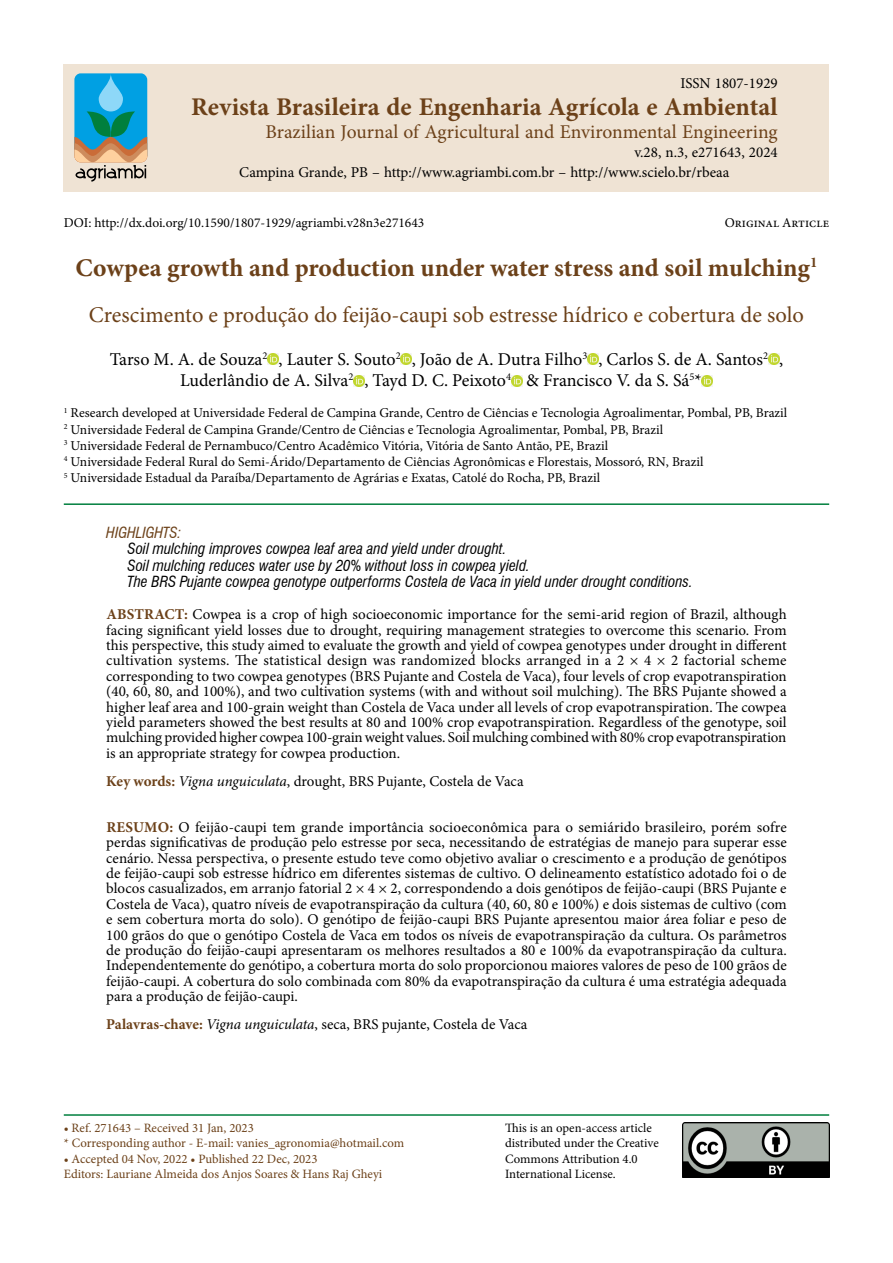
<style>
.page{position:relative;width:893px;height:1263px;background:#fff}
.page>*{position:absolute;margin:0;border:0;box-sizing:border-box;transform-origin:0 0}
.t1{font:700 25.5px "Minion Pro";color:#6c4119}
.t2{font:22.5px "Minion Pro";color:#6c4119}
.t3{font:19.5px "Minion Pro";color:#6c4119}
.t4{font:18px/21.6px "Minion Pro";color:#000}
.t5{font:15px/15.3px "Minion Pro";letter-spacing:-.005em;color:#000;text-align:justify}
.t6{font:italic condensed 15px/16.5px "Swiss 721 BT";color:#000}
.t7{font:italic condensed 15px "Swiss 721 BT";color:#6c4119}
.t8{font:13.5px/16.2px "Minion Pro";color:#000}
.t9{font:12.75px/15.3px "Minion Pro";color:#6c4119}
.t10{font:12.75px/15.3px "Minion Pro";letter-spacing:-.005em;color:#000}
.s1{font-weight:700;color:#6c4119}
.s2{font-style:italic}
</style>
<div class="page">
<div style="left:64px;top:64px;width:765px;height:127px;background:#efe3d4"></div>
<img style="left:682px;top:1123px;width:147px;height:55px">
<svg style="left:74px;top:73px;width:73px;height:109px;background:#53a2b4"></svg>
<hr style="left:64px;top:1114px;width:765px;height:2px;background:#007f3e">
<svg style="left:268px;top:354px;width:10px;height:11px"></svg>
<svg style="left:401px;top:354px;width:11px;height:11px"></svg>
<svg style="left:587px;top:354px;width:11px;height:11px"></svg>
<svg style="left:768px;top:354px;width:11px;height:11px"></svg>
<svg style="left:353px;top:375px;width:11px;height:11px"></svg>
<svg style="left:511px;top:375px;width:11px;height:11px"></svg>
<svg style="left:702px;top:375px;width:11px;height:11px"></svg>
<hr style="left:64px;top:503px;width:765px;height:2px;background:#007f3e">
<p class="t5" style="left:680px;top:76px;width:99px">ISSN 1807-1929</p>
<h1 class="t1" style="left:191px;top:89px;width:588px">Revista Brasileira de Engenharia Agrícola e Ambiental</h1>
<h3 class="t3" style="left:265px;top:119px;width:514px">Brazilian Journal of Agricultural and Environmental Engineering</h3>
<p class="t5" style="left:634px;top:145px;width:145px">v.28, n.3, e271643, 2024</p>
<p class="t5" style="left:239px;top:164px;width:492px">Campina Grande, PB – http://www.agriambi.com.br – http://www.scielo.br/rbeaa</p>
<p class="t8" style="left:64px;top:215px;width:362px">DOI: http://dx.doi.org/10.1590/1807-1929/agriambi.v28n3e271643</p>
<p class="t8" style="left:725px;top:215px;width:106px">Original Article</p>
<h1 class="t1" style="left:76px;top:250px;width:743px">Cowpea growth and production under water stress and soil mulching<sup>1</sup></h1>
<h2 class="t2" style="left:89px;top:300px;width:717px">Crescimento e produção do feijão-caupi sob estresse hídrico e cobertura de solo</h2>
<p class="t4" style="left:180px;top:348px;width:604px;text-indent:-70px">Tarso M. A. de Souza<sup>2</sup> , Lauter S. Souto<sup>2</sup> , João de A. Dutra Filho<sup>3</sup> , Carlos S. de A. Santos<sup>2</sup> ,<br>Luderlândio de A. Silva<sup>2</sup> , Tayd D. C. Peixoto<sup>4</sup> &amp; Francisco V. da S. Sá<sup>5</sup>*</p>
<p class="t8" style="left:64px;top:405px;width:725px"><sup>1</sup> Research developed at Universidade Federal de Campina Grande, Centro de Ciências e Tecnologia Agroalimentar, Pombal, PB, Brazil <sup>2</sup> Universidade Federal de Campina Grande/Centro de Ciências e Tecnologia Agroalimentar, Pombal, PB, Brazil<br><sup>3</sup> Universidade Federal de Pernambuco/Centro Acadêmico Vitória, Vitória de Santo Antão, PE, Brazil<br><sup>4</sup> Universidade Federal Rural do Semi-Árido/Departamento de Ciências Agronômicas e Florestais, Mossoró, RN, Brazil<br><sup>5</sup> Universidade Estadual da Paraíba/Departamento de Agrárias e Exatas, Catolé do Rocha, PB, Brazil</p>
<p class="t7" style="left:106px;top:523px;width:76px">HIGHLIGHTS:</p>
<p class="t6" style="left:128px;top:540px;width:567px">Soil mulching improves cowpea leaf area and yield under drought.<br>Soil mulching reduces water use by 20% without loss in cowpea yield.<br>The BRS Pujante cowpea genotype outperforms Costela de Vaca in yield under drought conditions.</p>
<p class="t5" style="left:106px;top:607px;width:682px"><span class="s1">ABSTRACT:</span> Cowpea is a crop of high socioeconomic importance for the semi-arid region of Brazil, although facing significant yield losses due to drought, requiring management strategies to overcome this scenario. From this perspective, this study aimed to evaluate the growth and yield of cowpea genotypes under drought in different cultivation systems. The statistical design was randomized blocks arranged in a 2 × 4 × 2 factorial scheme corresponding to two cowpea genotypes (BRS Pujante and Costela de Vaca), four levels of crop evapotranspiration (40, 60, 80, and 100%), and two cultivation systems (with and without soil mulching). The BRS Pujante showed a higher leaf area and 100-grain weight than Costela de Vaca under all levels of crop evapotranspiration. The cowpea yield parameters showed the best results at 80 and 100% crop evapotranspiration. Regardless of the genotype, soil mulching provided higher cowpea 100-grain weight values. Soil mulching combined with 80% crop evapotranspiration is an appropriate strategy for cowpea production.</p>
<p class="t5" style="left:106px;top:773px;width:419px"><span class="s1">Key words:</span> <span class="s2">Vigna unguiculata</span>, drought, BRS Pujante, Costela de Vaca</p>
<p class="t5" style="left:106px;top:819px;width:682px"><span class="s1">RESUMO:</span> O feijão-caupi tem grande importância socioeconômica para o semiárido brasileiro, porém sofre perdas significativas de produção pelo estresse por seca, necessitando de estratégias de manejo para superar esse cenário. Nessa perspectiva, o presente estudo teve como objetivo avaliar o crescimento e a produção de genótipos de feijão-caupi sob estresse hídrico em diferentes sistemas de cultivo. O delineamento estatístico adotado foi o de blocos casualizados, em arranjo fatorial 2 × 4 × 2, correspondendo a dois genótipos de feijão-caupi (BRS Pujante e Costela de Vaca), quatro níveis de evapotranspiração da cultura (40, 60, 80 e 100%) e dois sistemas de cultivo (com e sem cobertura morta do solo). O genótipo de feijão-caupi BRS Pujante apresentou maior área foliar e peso de 100 grãos do que o genótipo Costela de Vaca em todos os níveis de evapotranspiração da cultura. Os parâmetros de produção do feijão-caupi apresentaram os melhores resultados a 80 e 100% da evapotranspiração da cultura.<br>Independentemente do genótipo, a cobertura morta do solo proporcionou maiores valores de peso de 100 grãos de feijão-caupi. A cobertura do solo combinada com 80% da evapotranspiração da cultura é uma estratégia adequada para a produção de feijão-caupi.</p>
<p class="t5" style="left:106px;top:1017px;width:423px"><span class="s1">Palavras-chave:</span> <span class="s2">Vigna unguiculata</span>, seca, BRS pujante, Costela de Vaca</p>
<p class="t9" style="left:64px;top:1120px;width:342px">• Ref. 271643 – Received 31 Jan, 2023<br>* Corresponding author - E-mail: vanies_agronomia@hotmail.com</p>
<p class="t9" style="left:64px;top:1151px;width:320px">• Accepted 04 Nov, 2022 • Published 22 Dec, 2023<br>Editors: Lauriane Almeida dos Anjos Soares &amp; Hans Raj Gheyi</p>
<p class="t10" style="left:505px;top:1120px;width:155px">This is an open-access article distributed under the Creative<br>Commons Attribution 4.0<br>International License.</p>
</div>
